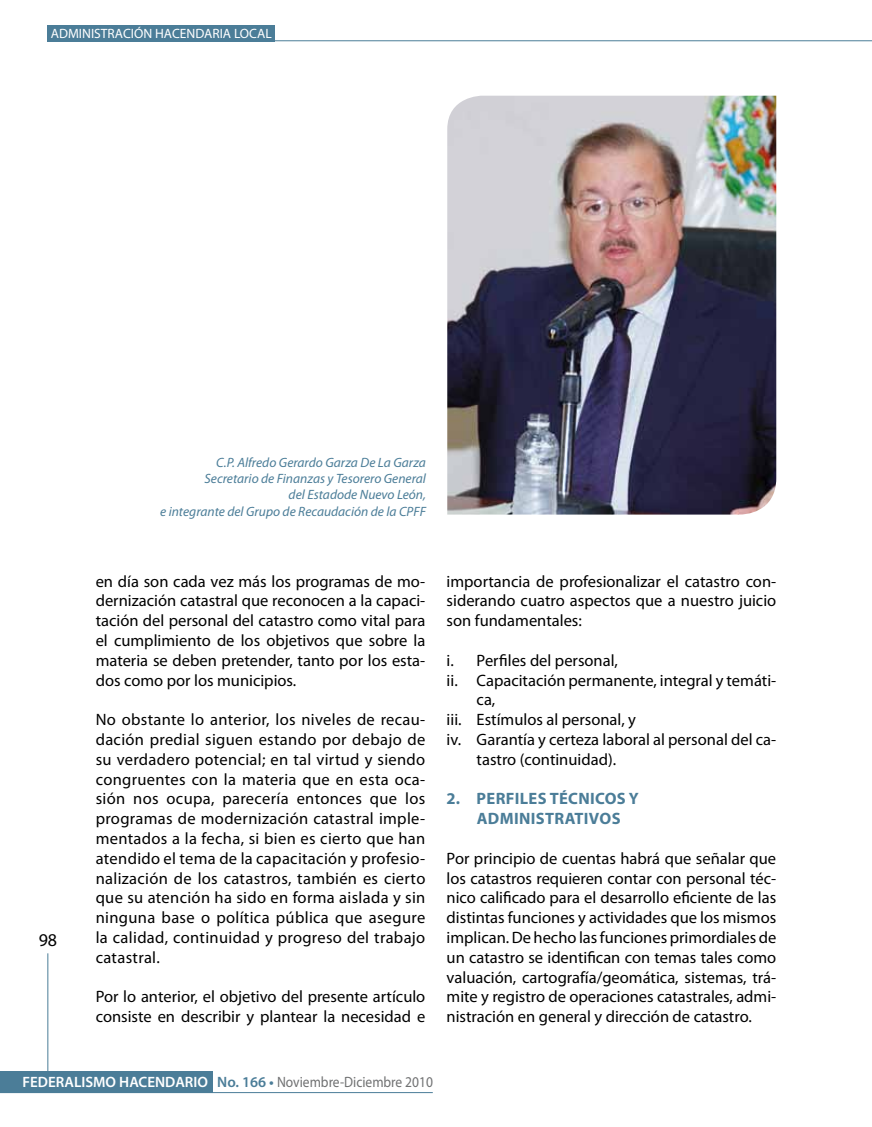
<style>
.page{position:relative;width:872px;height:1127px;background:#fff}
.page>*{position:absolute;margin:0;border:0;box-sizing:border-box;transform-origin:0 0}
.t1{font:18px "Myriad Pro";color:#000}
.t2{font:16.5px/19.8px "Myriad Pro";color:#000;text-align:justify}
.t3{font:700 16.5px/19.8px "Myriad Pro";letter-spacing:.02em;color:#4b7d98}
.t4{font:15px "Myriad Pro";color:#707172;scale:.9 1}
.t5{font:italic 13.5px/16.2px "Myriad Pro";color:#4b7d98;text-align:right}
.t6{font:13.5px "Myriad Pro";color:#fff}
.s1{font-weight:600;color:#fff}
.s2{font-weight:600;color:#4b7d98}
</style>
<div class="page">
<div style="left:0;top:1071px;width:213px;height:22px;background:#4b7d98"></div>
<hr style="left:0;top:1092px;width:433px;height:1px;background:#4b7d98">
<hr style="left:47px;top:953px;width:1px;height:118px;background:#4b7d98">
<hr style="left:47px;top:40px;width:825px;height:1px;background:#4b7d98">
<div style="left:47px;top:25px;width:228px;height:16px;background:#4b7d98"></div>
<img style="left:447px;top:96px;width:329px;height:418px">
<p class="t6" style="left:51px;top:25px;width:222px">ADMINISTRACIÓN HACENDARIA LOCAL</p>
<p class="t5" style="left:160px;top:454px;width:267px">C.P. Alfredo Gerardo Garza De La Garza Secretario de Finanzas y Tesorero General<br>del Estadode Nuevo León,<br>e integrante del Grupo de Recaudación de la CPFF</p>
<p class="t1" style="left:39px;top:929px;width:20px">98</p>
<p class="t2" style="left:96px;top:571px;width:331px">en día son cada vez más los programas de mo&shy;dernización catastral que reconocen a la capaci&shy;tación del personal del catastro como vital para el cumplimiento de los objetivos que sobre la materia se deben pretender, tanto por los esta&shy;dos como por los municipios.</p>
<p class="t2" style="left:96px;top:709px;width:331px">No obstante lo anterior, los niveles de recau&shy;dación predial siguen estando por debajo de su verdadero potencial; en tal virtud y siendo congruentes con la materia que en esta oca&shy;sión nos ocupa, parecería entonces que los programas de modernización catastral imple&shy;mentados a la fecha, si bien es cierto que han atendido el tema de la capacitación y profesio&shy;nalización de los catastros, también es cierto que su atención ha sido en forma aislada y sin ninguna base o política pública que asegure la calidad, continuidad y progreso del trabajo catastral.</p>
<p class="t2" style="left:96px;top:986px;width:331px">Por lo anterior, el objetivo del presente artículo consiste en describir y plantear la necesidad e</p>
<p class="t2" style="left:446px;top:571px;width:331px">importancia de profesionalizar el catastro con&shy;siderando cuatro aspectos que a nuestro juicio son fundamentales:</p>
<p class="t2" style="left:446px;top:650px;width:173px">i. Perfiles del personal,</p>
<p class="t2" style="left:446px;top:670px;width:331px">ii. Capacitación permanente, integral y temáti-</p>
<p class="t2" style="left:476px;top:689px;width:20px">ca,</p>
<p class="t2" style="left:446px;top:709px;width:191px">iii. Estímulos al personal, y</p>
<p class="t2" style="left:446px;top:729px;width:331px">iv. Garantía y certeza laboral al personal del ca-</p>
<p class="t2" style="left:476px;top:749px;width:141px">tastro (continuidad).</p>
<p class="t3" style="left:477px;top:788px;width:163px;text-indent:-30px">2. PERFILES TÉCNICOS Y<br>ADMINISTRATIVOS</p>
<p class="t2" style="left:446px;top:848px;width:331px">Por principio de cuentas habrá que señalar que los catastros requieren contar con personal téc&shy;nico calificado para el desarrollo eficiente de las distintas funciones y actividades que los mismos implican. De hecho las funciones primordiales de un catastro se identifican con temas tales como valuación, cartografía/geomática, sistemas, trá&shy;mite y registro de operaciones catastrales, admi&shy;nistración en general y dirección de catastro.</p>
<p class="t4" style="left:23px;top:1073px;width:457px"><span class="s1">FEDERALISMO HACENDARIO</span> <span class="s2">No. 166 •</span> Noviembre-Diciembre 2010</p>
</div>
